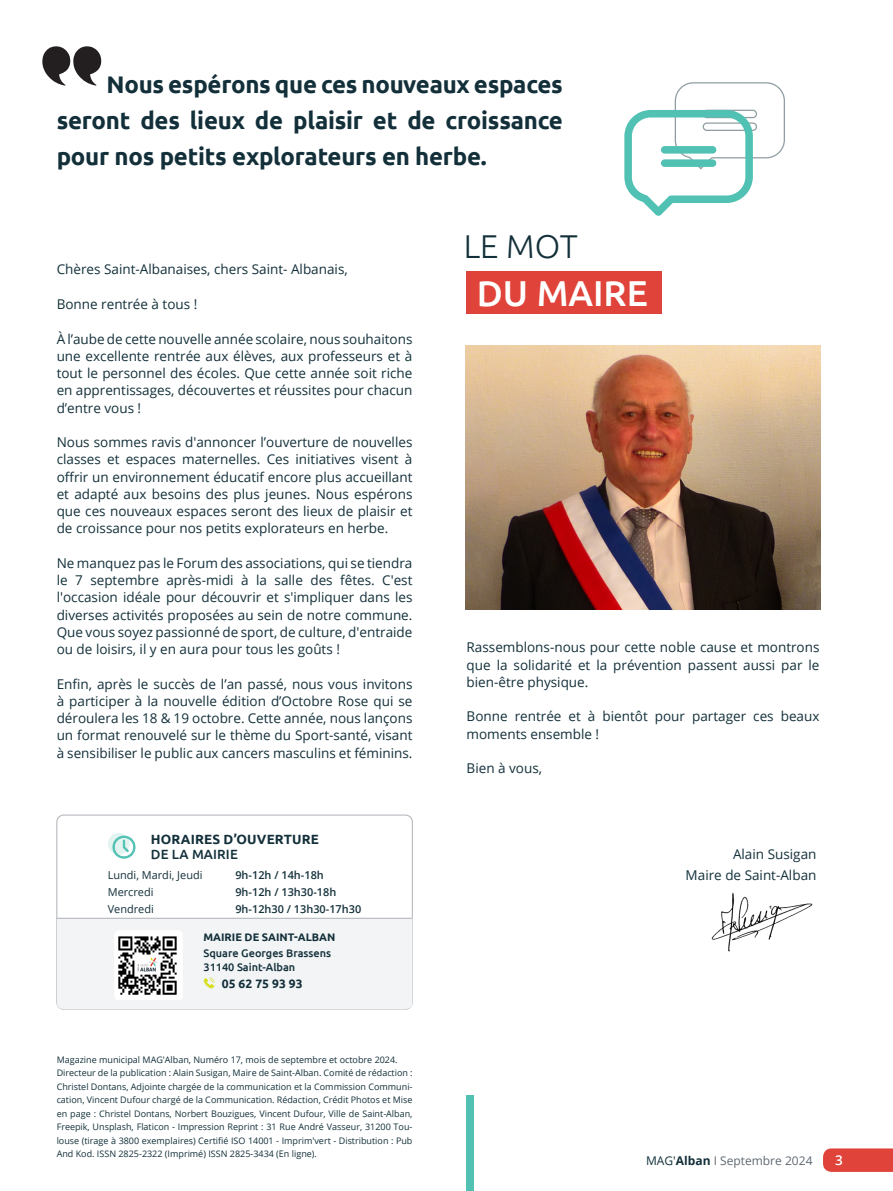
<style>
.page{position:relative;width:893px;height:1191px;background:#fff}
.page>*{position:absolute;margin:0;border:0;box-sizing:border-box;transform-origin:0 0}
.t1{font:500 36px "Ubuntu";color:#fff}
.t2{font:300 33px "Ubuntu";color:#13303a}
.t3{font:700 24px/36px "Ubuntu";letter-spacing:-.01em;color:#13303a;text-align:justify}
.t4{font:13.5px/17.2px "Open Sans";color:#13303a;text-align:justify}
.t5{font:600 13.5px "Open Sans";color:#fff}
.t6{font:700 13.35px "Ubuntu";letter-spacing:.01em;color:#13303a}
.t7{font:500 13.35px "Ubuntu";letter-spacing:.01em;color:#13303a}
.t8{font:700 12.15px "Ubuntu";color:#13303a}
.t9{font:12px "Open Sans";color:#5f6871}
.t10{font:600 10.95px "Open Sans";color:#13303a}
.t11{font:500 10.95px "Ubuntu";color:#13303a}
.t12{font:10.95px "Open Sans";color:#13303a}
.t13{font:700 10.95px "Ubuntu";color:#13303a}
.t14{font:9px/13.5px "Open Sans";color:#13303a;text-align:justify}
.s1{color:#13303a}
.s2{font-weight:700;color:#13303a}
</style>
<div class="page">
<svg style="left:624px;top:82px;width:161px;height:134px"></svg>
<div style="left:661px;top:146px;width:55px;height:8px;background:#50c1b3;border-radius:4px"></div>
<div style="left:661px;top:159px;width:55px;height:8px;background:#50c1b3;border-radius:4px"></div>
<div style="left:467px;top:1095px;width:7px;height:96px;background:#50c1b3"></div>
<svg style="left:42px;top:46px;width:59px;height:40px"></svg>
<img style="left:711px;top:892px;width:102px;height:60px">
<img style="left:466px;top:346px;width:355px;height:263px">
<div style="left:466px;top:271px;width:195px;height:42px;background:#df4339"></div>
<div style="left:108px;top:833px;width:22px;height:21px;background:#e3f3f0;border-radius:50%"></div>
<svg style="left:113px;top:835px;width:22px;height:23px"></svg>
<div style="left:823px;top:1148px;width:70px;height:23px;background:#df4339"></div>
<svg style="left:57px;top:918px;width:355px;height:91px"></svg>
<p class="t3" style="left:57px;top:67px;width:508px;text-indent:50px">Nous espérons que ces nouveaux espaces seront des lieux de plaisir et de croissance pour nos petits explorateurs en herbe.</p>
<p class="t4" style="left:57px;top:261px;width:293px">Chères Saint-Albanaises, chers Saint- Albanais,</p>
<p class="t4" style="left:57px;top:295px;width:142px">Bonne rentrée à tous !</p>
<p class="t4" style="left:57px;top:330px;width:357px">À l’aube de cette nouvelle année scolaire, nous souhaitons une excellente rentrée aux élèves, aux professeurs et à tout le personnel des écoles. Que cette année soit riche en apprentissages, découvertes et réussites pour chacun d’entre vous !</p>
<p class="t4" style="left:57px;top:433px;width:357px">Nous sommes ravis d'annoncer l’ouverture de nouvelles classes et espaces maternelles. Ces initiatives visent à offrir un environnement éducatif encore plus accueillant et adapté aux besoins des plus jeunes. Nous espérons que ces nouveaux espaces seront des lieux de plaisir et de croissance pour nos petits explorateurs en herbe.</p>
<p class="t4" style="left:57px;top:554px;width:357px">Ne manquez pas le Forum des associations, qui se tiendra le 7 septembre après-midi à la salle des fêtes. C'est l'occasion idéale pour découvrir et s'impliquer dans les diverses activités proposées au sein de notre commune.<br>Que vous soyez passionné de sport, de culture, d'entraide ou de loisirs, il y en aura pour tous les goûts !</p>
<p class="t4" style="left:57px;top:675px;width:357px">Enfin, après le succès de l’an passé, nous vous invitons à participer à la nouvelle édition d’Octobre Rose qui se déroulera les 18 &amp; 19 octobre. Cette année, nous lançons un format renouvelé sur le thème du Sport-santé, visant à sensibiliser le public aux cancers masculins et féminins.</p>
<p class="t6" style="left:151px;top:831px;width:170px">HORAIRES D’OUVERTURE</p>
<p class="t7" style="left:151px;top:845px;width:88px">DE LA MAIRIE</p>
<p class="t12" style="left:108px;top:867px;width:96px">Lundi, Mardi, Jeudi</p>
<p class="t10" style="left:235px;top:867px;width:90px">9h-12h / 14h-18h</p>
<p class="t12" style="left:108px;top:884px;width:47px">Mercredi</p>
<p class="t10" style="left:235px;top:884px;width:102px">9h-12h / 13h30-18h</p>
<p class="t12" style="left:108px;top:901px;width:48px">Vendredi</p>
<p class="t10" style="left:235px;top:901px;width:127px">9h-12h30 / 13h30-17h30</p>
<p class="t13" style="left:203px;top:931px;width:133px">MAIRIE DE SAINT-ALBAN</p>
<p class="t11" style="left:203px;top:946px;width:129px">Square Georges Brassens</p>
<p class="t11" style="left:203px;top:959px;width:93px">31140 Saint-Alban</p>
<p class="t8" style="left:222px;top:976px;width:82px">05 62 75 93 93</p>
<h2 class="t2" style="left:464px;top:226px;width:116px">LE MOT</h2>
<p class="t1" style="left:477px;top:270px;width:172px">DU MAIRE</p>
<p class="t4" style="left:467px;top:638px;width:354px">Rassemblons-nous pour cette noble cause et montrons que la solidarité et la prévention passent aussi par le bien-être physique.</p>
<p class="t4" style="left:467px;top:707px;width:354px">Bonne rentrée et à bientôt pour partager ces beaux moments ensemble !</p>
<p class="t4" style="left:467px;top:759px;width:77px">Bien à vous,</p>
<p class="t4" style="left:733px;top:845px;width:85px">Alain Susigan</p>
<p class="t4" style="left:686px;top:866px;width:132px">Maire de Saint-Alban</p>
<p class="t14" style="left:57px;top:1052px;width:342px">Magazine municipal MAG'Alban, Numéro 17, mois de septembre et octobre 2024.</p>
<p class="t14" style="left:57px;top:1066px;width:357px">Directeur de la publication : Alain Susigan, Maire de Saint-Alban. Comité de rédaction :<br>Christel Dontans, Adjointe chargée de la communication et la Commission Communi&shy;cation, Vincent Dufour chargé de la Communication. Rédaction, Crédit Photos et Mise en page : Christel Dontans, Norbert Bouzigues, Vincent Dufour, Ville de Saint-Alban, Freepik, Unsplash, Flaticon - Impression Reprint : 31 Rue André Vasseur, 31200 Tou&shy;louse (tirage à 3800 exemplaires) Certifié ISO 14001 - Imprim'vert - Distribution : Pub And Kod. ISSN 2825-2322 (Imprimé) ISSN 2825-3434 (En ligne).</p>
<p class="t9" style="left:646px;top:1152px;width:168px"><span class="s1">MAG'</span><span class="s2">Alban</span> I Septembre 2024</p>
<p class="t5" style="left:835px;top:1151px;width:9px">3</p>
</div>
